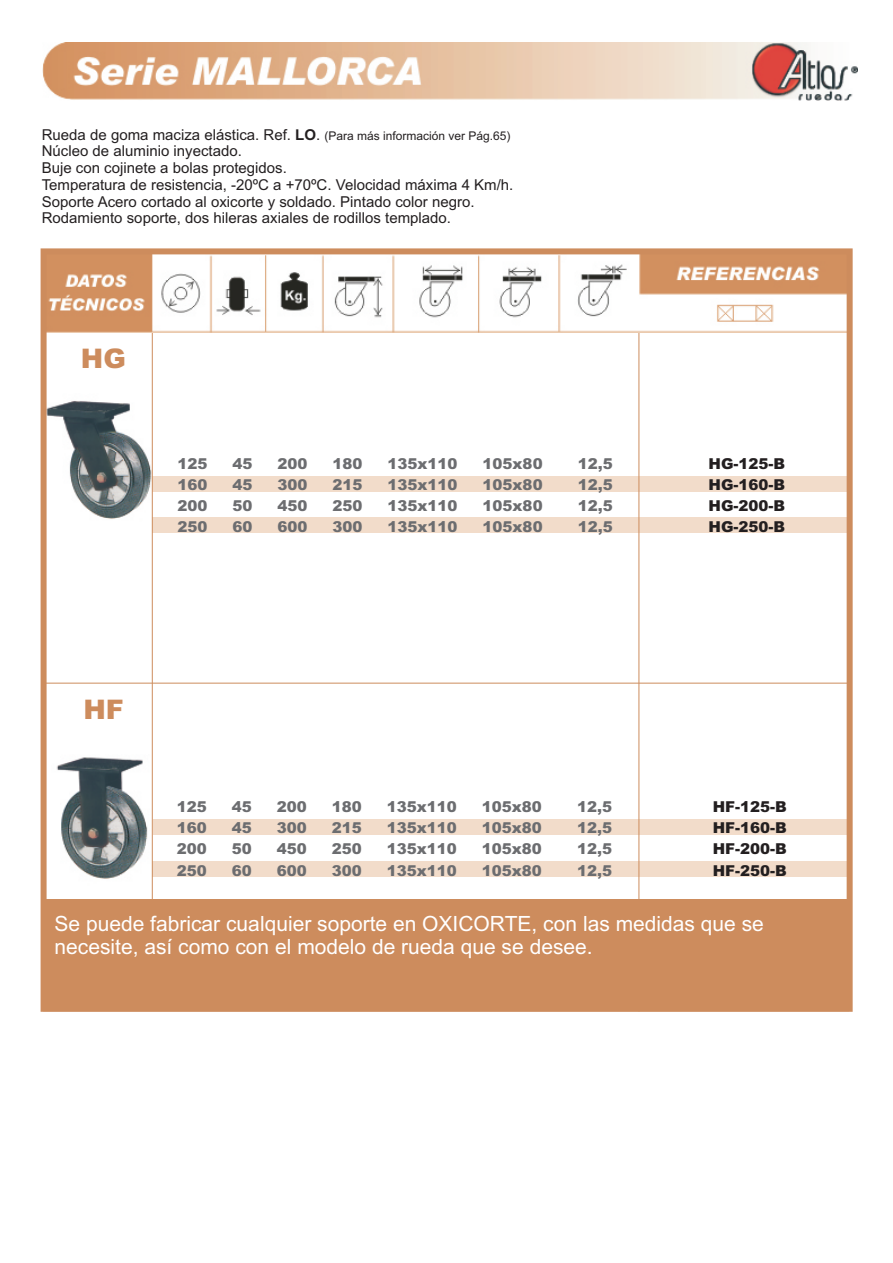
<style>
.page{position:relative;width:893px;height:1263px;background:#fff}
.page>*{position:absolute;margin:0;border:0;box-sizing:border-box;transform-origin:0 0}
.t1{font:900 27px "Arial";color:#cd8c5d}
.t2{font:21px/23.4px "Arial";color:#fff}
.t3{font:15px/16.8px "Arial";color:#231f20}
.t4{font:900 15px "Arial";color:#6c6d70}
.t5{font:900 15px/21.1px "Arial";color:#231f20;text-align:justify}
.s1{font-weight:700}
.s2{font-size:12px}
</style>
<div class="page">
<img style="left:42px;top:42px;width:815px;height:58px">
<img style="left:40px;top:736px;width:112px;height:160px">
<img style="left:40px;top:385px;width:112px;height:151px">
<div style="left:152px;top:476px;width:698px;height:16px;background:#f2dcca"></div>
<div style="left:153px;top:819px;width:697px;height:16px;background:#f2dcca"></div>
<div style="left:152px;top:517px;width:697px;height:16px;background:#f2dcca"></div>
<div style="left:152px;top:861px;width:698px;height:16px;background:#f2dcca"></div>
<hr style="left:44px;top:683px;width:805px;height:1px;background:#cd8c5d">
<hr style="left:152px;top:252px;width:1px;height:741px;background:#cd8c5d">
<hr style="left:639px;top:251px;width:1px;height:760px;background:#cd8c5d">
<div style="left:45px;top:899px;width:804px;height:107px;background:#cd8c5d"></div>
<img style="left:48px;top:255px;width:798px;height:78px">
<div style="left:41px;top:248px;width:812px;height:764px;border:6px solid #cd8c5d"></div>
<p class="t3" style="left:42px;top:127px;width:473px">Rueda de goma maciza elástica. Ref. <span class="s1">LO</span>. <span class="s2">(Para más información ver Pág.65)<br></span>Núcleo de aluminio inyectado.<br>Buje con cojinete a bolas protegidos.<br>Temperatura de resistencia, -20ºC a +70ºC. Velocidad máxima 4 Km/h.<br>Soporte Acero cortado al oxicorte y soldado. Pintado color negro.<br>Rodamiento soporte, dos hileras axiales de rodillos templado.</p>
<h1 class="t1" style="left:81px;top:349px;width:46px">HG</h1>
<p class="t4" style="left:177px;top:458px;width:32px">125</p>
<p class="t4" style="left:232px;top:458px;width:22px">45</p>
<p class="t4" style="left:278px;top:458px;width:32px">200</p>
<p class="t4" style="left:333px;top:458px;width:32px">180</p>
<p class="t4" style="left:388px;top:458px;width:72px">135x110</p>
<p class="t4" style="left:483px;top:458px;width:62px">105x80</p>
<p class="t4" style="left:578px;top:458px;width:37px">12,5</p>
<p class="t4" style="left:177px;top:479px;width:32px">160</p>
<p class="t4" style="left:232px;top:479px;width:22px">45</p>
<p class="t4" style="left:278px;top:479px;width:32px">300</p>
<p class="t4" style="left:333px;top:479px;width:32px">215</p>
<p class="t4" style="left:388px;top:479px;width:72px">135x110</p>
<p class="t4" style="left:483px;top:479px;width:62px">105x80</p>
<p class="t4" style="left:578px;top:479px;width:37px">12,5</p>
<p class="t4" style="left:177px;top:500px;width:32px">200</p>
<p class="t4" style="left:232px;top:500px;width:22px">50</p>
<p class="t4" style="left:278px;top:500px;width:32px">450</p>
<p class="t4" style="left:333px;top:500px;width:32px">250</p>
<p class="t4" style="left:388px;top:500px;width:72px">135x110</p>
<p class="t4" style="left:483px;top:500px;width:62px">105x80</p>
<p class="t4" style="left:578px;top:500px;width:37px">12,5</p>
<p class="t4" style="left:177px;top:521px;width:32px">250</p>
<p class="t4" style="left:232px;top:521px;width:22px">60</p>
<p class="t4" style="left:278px;top:521px;width:32px">600</p>
<p class="t4" style="left:333px;top:521px;width:32px">300</p>
<p class="t4" style="left:388px;top:521px;width:72px">135x110</p>
<p class="t4" style="left:483px;top:521px;width:62px">105x80</p>
<p class="t4" style="left:578px;top:521px;width:37px">12,5</p>
<h1 class="t1" style="left:83px;top:699px;width:42px">HF</h1>
<p class="t5" style="left:709px;top:454px;width:78px">HG-125-B HG-160-B HG-200-B HG-250-B</p>
<p class="t4" style="left:177px;top:801px;width:32px">125</p>
<p class="t4" style="left:232px;top:801px;width:22px">45</p>
<p class="t4" style="left:277px;top:801px;width:32px">200</p>
<p class="t4" style="left:332px;top:801px;width:32px">180</p>
<p class="t4" style="left:387px;top:801px;width:72px">135x110</p>
<p class="t4" style="left:482px;top:801px;width:62px">105x80</p>
<p class="t4" style="left:577px;top:801px;width:37px">12,5</p>
<p class="t4" style="left:177px;top:822px;width:32px">160</p>
<p class="t4" style="left:232px;top:822px;width:22px">45</p>
<p class="t4" style="left:277px;top:822px;width:32px">300</p>
<p class="t4" style="left:332px;top:822px;width:32px">215</p>
<p class="t4" style="left:387px;top:822px;width:72px">135x110</p>
<p class="t4" style="left:482px;top:822px;width:62px">105x80</p>
<p class="t4" style="left:577px;top:822px;width:37px">12,5</p>
<p class="t4" style="left:177px;top:844px;width:32px">200</p>
<p class="t4" style="left:232px;top:844px;width:22px">50</p>
<p class="t4" style="left:277px;top:844px;width:32px">450</p>
<p class="t4" style="left:332px;top:844px;width:32px">250</p>
<p class="t4" style="left:387px;top:844px;width:72px">135x110</p>
<p class="t4" style="left:482px;top:844px;width:62px">105x80</p>
<p class="t4" style="left:577px;top:844px;width:37px">12,5</p>
<p class="t4" style="left:177px;top:865px;width:32px">250</p>
<p class="t4" style="left:232px;top:865px;width:22px">60</p>
<p class="t4" style="left:277px;top:865px;width:32px">600</p>
<p class="t4" style="left:332px;top:865px;width:32px">300</p>
<p class="t4" style="left:387px;top:865px;width:72px">135x110</p>
<p class="t4" style="left:482px;top:865px;width:62px">105x80</p>
<p class="t4" style="left:577px;top:865px;width:37px">12,5</p>
<h2 class="t2" style="left:55px;top:914px;width:711px">Se puede fabricar cualquier soporte en OXICORTE, con las medidas que se necesite, así como con el modelo de rueda que se desee.</h2>
<p class="t5" style="left:713px;top:798px;width:76px">HF-125-B HF-160-B HF-200-B HF-250-B</p>
</div>
